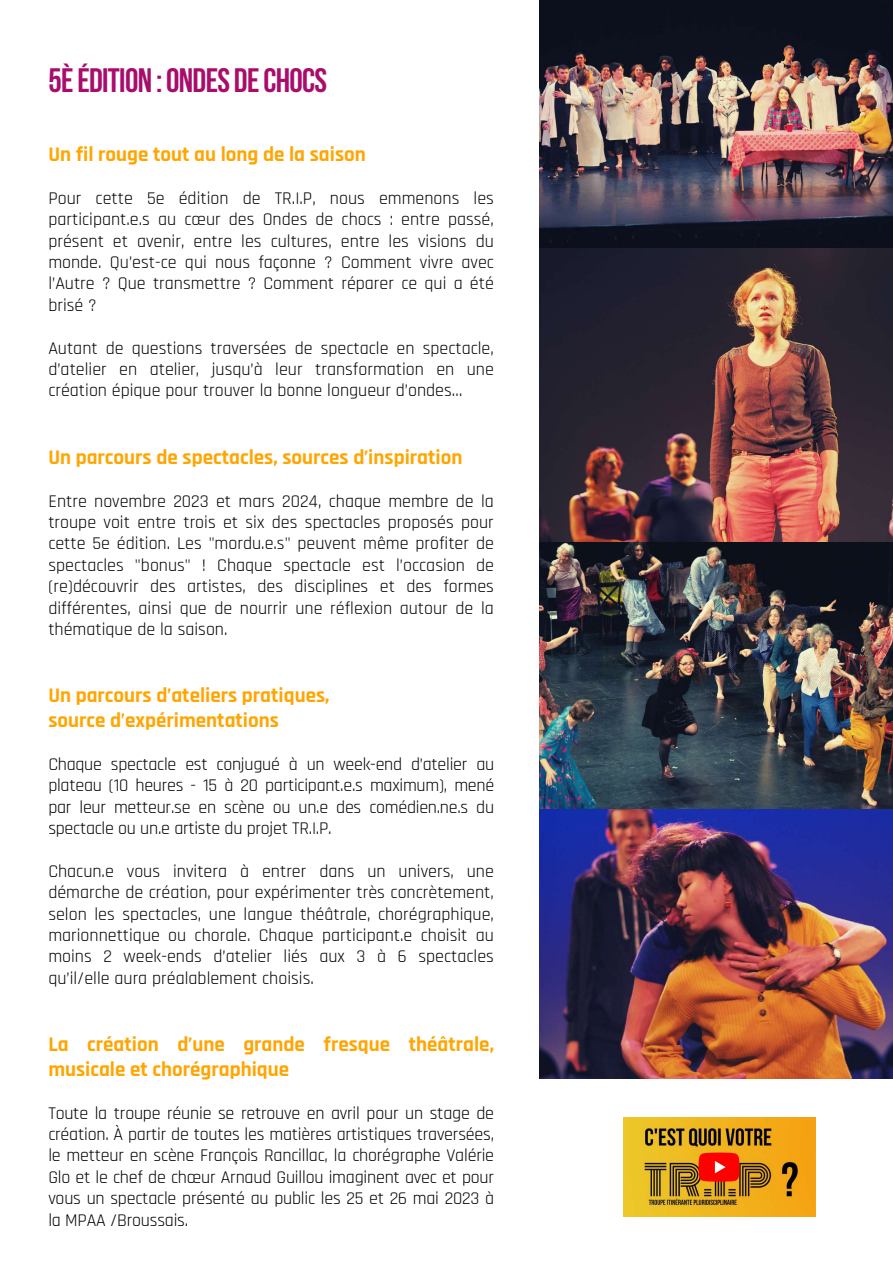
<style>
.page{position:relative;width:893px;height:1263px;background:#fff}
.page>*{position:absolute;margin:0;border:0;box-sizing:border-box;transform-origin:0 0}
.t1{font:700 33.75px "Bebas Neue";letter-spacing:-.02em;color:#a80d6c}
.t2{font:700 21px/24.8px "Rajdhani";color:#ffa500}
.t3{font:18px/21.4px "Rajdhani";color:#000;text-align:justify}
</style>
<div class="page">
<img style="left:540px;top:0;width:353px;height:249px">
<img style="left:540px;top:249px;width:353px;height:294px">
<img style="left:540px;top:543px;width:353px;height:267px">
<img style="left:623px;top:1117px;width:192px;height:99px">
<svg style="left:698px;top:1152px;width:41px;height:30px"></svg>
<img style="left:540px;top:810px;width:353px;height:268px">
<h1 class="t1" style="left:48px;top:66px;width:280px">5ÈÉDITION :ONDES DECHOCS</h1>
<p class="t2" style="left:48px;top:143px;width:319px">Un fil rouge tout au long de la saison</p>
<p class="t3" style="left:48px;top:188px;width:447px">Pour cette 5e édition de TR.I.P, nous emmenons les participant.e.s au cœur des Ondes de chocs : entre passé, présent et avenir, entre les cultures, entre les visions du monde. Qu’est-ce qui nous façonne ? Comment vivre avec l’Autre ? Que transmettre ? Comment réparer ce qui a été brisé ?</p>
<p class="t3" style="left:48px;top:338px;width:447px">Autant de questions traversées de spectacle en spectacle, d’atelier en atelier, jusqu’à leur transformation en une création épique pour trouver la bonne longueur d’ondes…</p>
<p class="t2" style="left:48px;top:445px;width:415px">Un parcours de spectacles, sources d’inspiration</p>
<p class="t3" style="left:48px;top:491px;width:447px">Entre novembre 2023 et mars 2024, chaque membre de la troupe voit entre trois et six des spectacles proposés pour cette 5e édition. Les "mordu.e.s" peuvent même profiter de spectacles "bonus" ! Chaque spectacle est l’occasion de (re)découvrir des artistes, des disciplines et des formes différentes, ainsi que de nourrir une réflexion autour de la thématique de la saison.</p>
<p class="t2" style="left:48px;top:684px;width:283px">Un parcours d’ateliers pratiques, source d’expérimentations</p>
<p class="t3" style="left:48px;top:754px;width:447px">Chaque spectacle est conjugué à un week-end d’atelier au plateau (10 heures - 15 à 20 participant.e.s maximum), mené par leur metteur.se en scène ou un.e des comédien.ne.s du spectacle ou un.e artiste du projet TR.I.P.</p>
<p class="t3" style="left:48px;top:861px;width:447px">Chacun.e vous invitera à entrer dans un univers, une démarche de création, pour expérimenter très concrètement, selon les spectacles, une langue théâtrale, chorégraphique, marionnettique ou chorale. Chaque participant.e choisit au moins 2 week-ends d’atelier liés aux 3 à 6 spectacles qu’il/elle aura préalablement choisis.</p>
<p class="t2" style="left:48px;top:1033px;width:447px">La création d’une grande fresque théâtrale, musicale et chorégraphique</p>
<p class="t3" style="left:48px;top:1103px;width:447px">Toute la troupe réunie se retrouve en avril pour un stage de création. À partir de toutes les matières artistiques traversées, le metteur en scène François Rancillac, la chorégraphe Valérie Glo et le chef de chœur Arnaud Guillou imaginent avec et pour vous un spectacle présenté au public les 25 et 26 mai 2023 à la MPAA /Broussais.</p>
</div>
